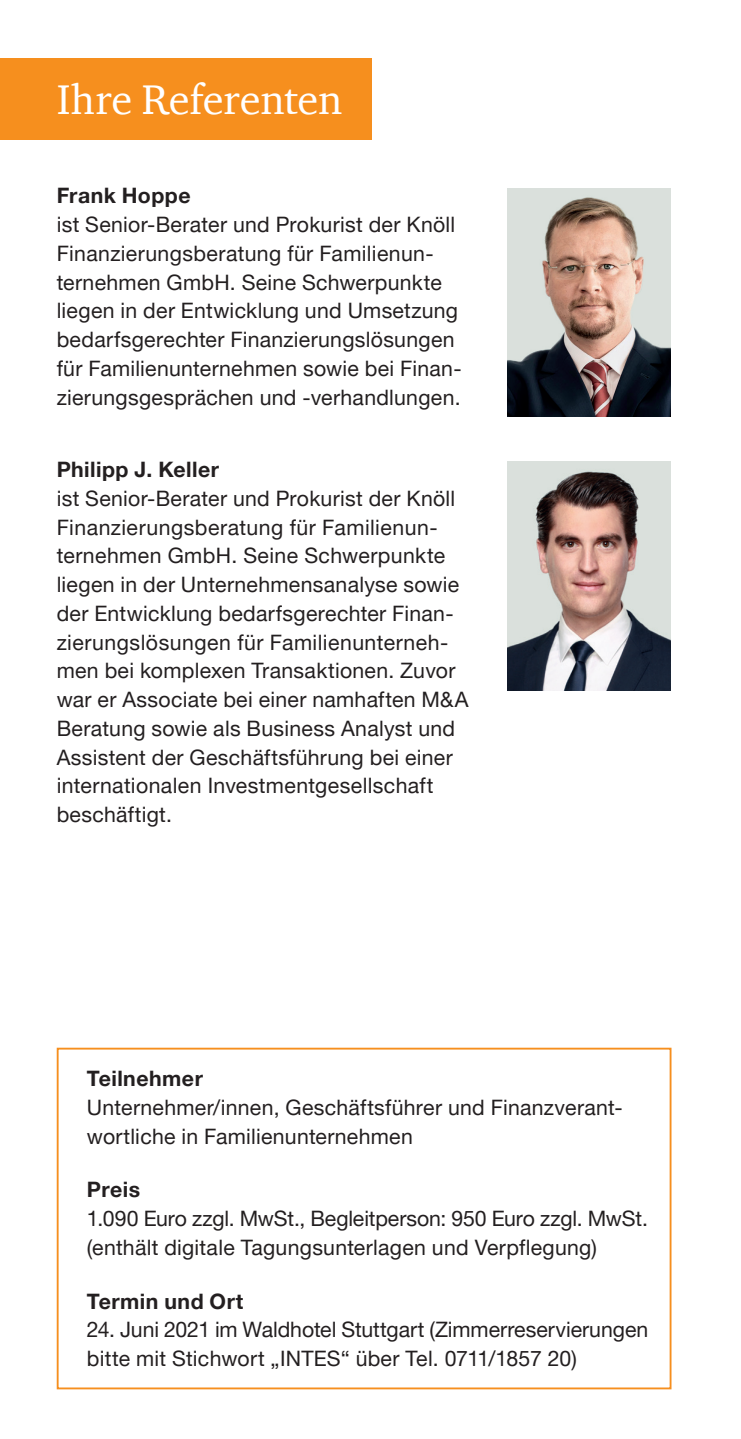
<style>
.page{position:relative;width:741px;height:1439px;background:#fff}
.page>*{position:absolute;margin:0;border:0;box-sizing:border-box;transform-origin:0 0}
.t1{font:42.5px "Charter ITC Com";letter-spacing:-.005em;color:#fff}
.t2{font:21.25px/28.8px "Helvetica Neue LT Pro";letter-spacing:.015em;color:#231f20}
.t3{font:700 21.25px "Helvetica Neue LT Pro";letter-spacing:.02em;color:#231f20}
</style>
<div class="page">
<div style="left:57px;top:1047px;width:614px;height:342px;border:2px solid #f68f1e"></div>
<img style="left:507px;top:462px;width:163px;height:228px">
<img style="left:507px;top:188px;width:163px;height:229px">
<div style="left:0;top:58px;width:372px;height:82px;background:#f68f1e"></div>
<h1 class="t1" style="left:57px;top:73px;width:287px">Ihre Referenten</h1>
<p class="t3" style="left:57px;top:182px;width:135px">Frank Hoppe</p>
<p class="t2" style="left:57px;top:209px;width:406px">ist Senior-Berater und Prokurist der Knöll Finanzierungsberatung für Familienun&shy;ternehmen GmbH. Seine Schwerpunkte liegen in der Entwicklung und Umsetzung bedarfsgerechter Finanzierungslösungen für Familienunternehmen sowie bei Finan&shy;zierungsgesprächen und -verhandlungen.</p>
<p class="t3" style="left:57px;top:456px;width:164px">Philipp J. Keller</p>
<p class="t2" style="left:57px;top:483px;width:413px">ist Senior-Berater und Prokurist der Knöll Finanzierungsberatung für Familienun&shy;ternehmen GmbH. Seine Schwerpunkte liegen in der Unternehmensanalyse sowie der Entwicklung bedarfsgerechter Finan&shy;zierungslösungen für Familienunterneh&shy;men bei komplexen Transaktionen. Zuvor war er Associate bei einer namhaften M&amp;A Beratung sowie als Business Analyst und Assistent der Geschäftsführung bei einer internationalen Investmentgesellschaft beschäftigt.</p>
<p class="t3" style="left:87px;top:1065px;width:117px">Teilnehmer</p>
<p class="t2" style="left:87px;top:1092px;width:537px">Unternehmer/innen, Geschäftsführer und Finanzverant&shy;wortliche in Familienunternehmen</p>
<p class="t3" style="left:87px;top:1176px;width:55px">Preis</p>
<p class="t2" style="left:87px;top:1203px;width:562px">1.090 Euro zzgl. MwSt., Begleitperson: 950 Euro zzgl. MwSt. (enthält digitale Tagungsunterlagen und Verpflegung)</p>
<p class="t3" style="left:87px;top:1288px;width:158px">Termin und Ort</p>
<p class="t2" style="left:87px;top:1315px;width:563px">24. Juni 2021 im Waldhotel Stuttgart (Zimmerreservierungen bitte mit Stichwort „INTES“ über Tel. 0711/1857 20)</p>
</div>
